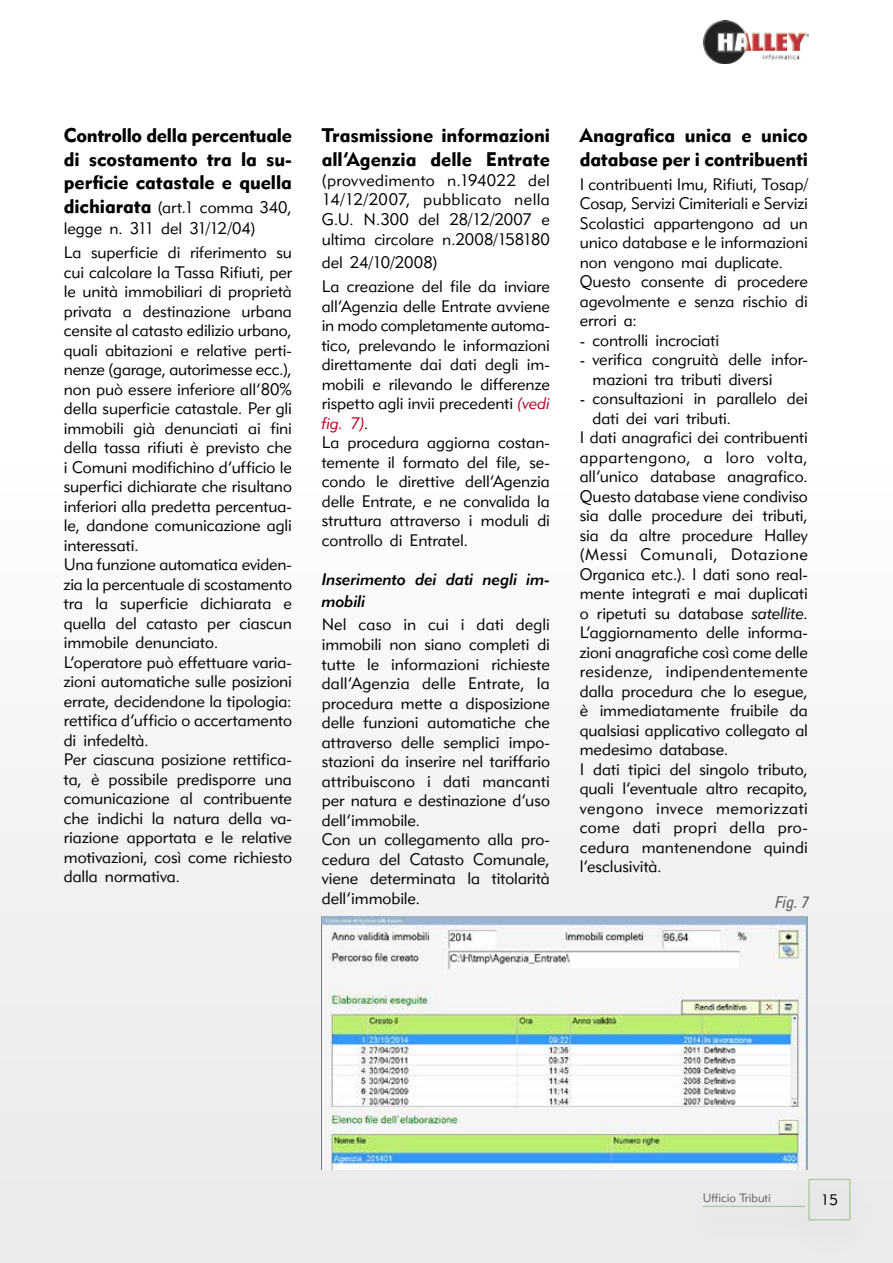
<style>
.page{position:relative;width:893px;height:1263px;background:#fff}
.page>*{position:absolute;margin:0;border:0;box-sizing:border-box;transform-origin:0 0}
.t1{font:19.5px/23.4px "Geometric 415 BT Black A";letter-spacing:-.005em;color:#000}
.t2{font:16.5px/19.5px "Geometric 415 BT Lite A";color:#000}
.t3{font:16.5px "Geometric 415 BT Lite A";letter-spacing:.025em;color:#000}
.t4{font:16.5px "Geometric 415 BT Lite A";letter-spacing:.035em;color:#000}
.t5{font:16.5px/21.6px "Geometric 415 BT Medium Italic A";color:#000}
.t6{font:16.5px "Geometric 415 BT Lite A";letter-spacing:.04em;color:#000}
.t7{font:16.5px "Geometric 415 BT Lite Italic A";color:#be0027}
.t8{font:italic condensed 16.5px "Univers LT";color:#636363}
.t9{font:15px "Geometric 415 BT Lite A";color:#000}
.t10{font:12px "Geometric 415 BT Lite A";color:#636363}
.s1{font-family:"Geometric 415 BT Black A";font-size:19.5px}
.s2{font-family:"Geometric 415 BT Lite Italic A";color:#be0027}
.s3{font-family:"Geometric 415 BT Lite A";color:#000}
.s4{font-family:"Tw Cen"}
.s5{font-family:"Geometric 415 BT Lite Italic A"}
</style>
<div class="page">
<div style="left:0;top:0;width:893px;height:1263px;background:linear-gradient(to right,#f7f7f7,#fafafa)"></div>
<div style="left:784px;top:1170px;width:90px;height:89px;background:#e9e9e9"></div>
<div style="left:808px;top:1179px;width:42px;height:41px;border:1px solid #afca9a"></div>
<div style="left:684px;top:1197px;width:140px;height:49px;background:#e9e9e9"></div>
<hr style="left:703px;top:1206px;width:102px;height:1px;background:#afca9a">
<img style="left:704px;top:20px;width:104px;height:44px">
<img style="left:322px;top:916px;width:486px;height:253px">
<p class="t1" style="left:64px;top:124px;width:230px;text-align:justify">Controllo della percentuale di scostamento tra la su&shy;perficie catastale e quella</p>
<p class="t2" style="left:64px;top:196px;width:230px;line-height:21.6px"><span class="s1">dichiarata</span> (art.1 comma 340, legge n. 311 del 31/12/04)</p>
<p class="t2" style="left:64px;top:242px;width:230px">La superficie di riferimento su cui calcolare la Tassa Rifiuti, per le unità immobiliari di proprietà privata a destinazione urbana censite al catasto edilizio urbano, quali abitazioni e relative perti&shy;nenze (garage, autorimesse ecc.), non può essere inferiore all’80% della superficie catastale. Per gli immobili già denunciati ai fini della tassa rifiuti è previsto che i Comuni modifichino d’ufficio le superfici dichiarate che risultano inferiori alla predetta percentua&shy;le, dandone comunicazione agli interessati.<br>Una funzione automatica eviden&shy;zia la percentuale di scostamento tra la superficie dichiarata e quella del catasto per ciascun immobile denunciato.<br>L’operatore può effettuare varia&shy;zioni automatiche sulle posizioni errate, decidendone la tipologia: rettifica d’ufficio o accertamento di infedeltà.<br>Per ciascuna posizione rettifica&shy;ta, è possibile predisporre una comunicazione al contribuente che indichi la natura della va&shy;riazione apportata e le relative motivazioni, così come richiesto dalla normativa.</p>
<p class="t1" style="left:322px;top:124px;width:230px">Trasmissione informazioni all’Agenzia delle Entrate</p>
<p class="t2" style="left:322px;top:170px;width:230px;text-align:justify">(provvedimento n.194022 del 14/12/2007, pubblicato nella G.U. N.300 del 28/12/2007 e ultima circolare n.2008/158180</p>
<p class="t2" style="left:322px;top:251px;width:230px;line-height:23.7px">del 24/10/2008)<br>La creazione del file da inviare</p>
<p class="t2" style="left:322px;top:296px;width:230px;text-align:justify">all’Agenzia delle Entrate avviene in modo completamente automa&shy;tico, prelevando le informazioni direttamente dai dati degli im&shy;mobili e rilevando le differenze rispetto agli invii precedenti <span class="s2">(vedi</span></p>
<p class="t7" style="left:322px;top:413px;width:48px">fig. 7)<span class="s3">.</span></p>
<p class="t2" style="left:322px;top:432px;width:230px;text-align:justify">La procedura aggiorna costan&shy;temente il formato del file, se&shy;condo le direttive dell’Agenzia delle Entrate, e ne convalida la struttura attraverso i moduli di controllo di Entratel.</p>
<p class="t5" style="left:322px;top:568px;width:230px">Inserimento dei dati negli im&shy;mobili</p>
<p class="t2" style="left:322px;top:615px;width:230px">Nel caso in cui i dati degli immobili non siano completi di tutte le informazioni richieste dall’Agenzia delle Entrate, la procedura mette a disposizione delle funzioni automatiche che attraverso delle semplici impo&shy;stazioni da inserire nel tariffario attribuiscono i dati mancanti per natura e destinazione d’uso dell’immobile.<br>Con un collegamento alla pro&shy;cedura del Catasto Comunale, viene determinata la titolarità dell’immobile.</p>
<p class="t1" style="left:580px;top:124px;width:230px">Anagrafica unica e unico database per i contribuenti</p>
<p class="t2" style="left:580px;top:174px;width:230px">I contribuenti Imu, Rifiuti, Tosap/<br>Cosap, Servizi Cimiteriali e Servizi<br>Scolastici appartengono ad un unico database e le informazioni non vengono mai duplicate.<br>Questo consente di procedere agevolmente e senza rischio di errori a:</p>
<p class="t2" style="left:580px;top:330px;width:141px"><span class="s4">-</span> controlli incrociati</p>
<p class="t2" style="left:592px;top:349px;width:217px;text-indent:-13px"><span class="s4">-</span> verifica congruità delle infor&shy;mazioni tra tributi diversi</p>
<p class="t2" style="left:580px;top:388px;width:230px"><span class="s4">-</span> consultazioni in parallelo dei</p>
<p class="t2" style="left:592px;top:408px;width:140px">dati dei vari tributi.</p>
<p class="t2" style="left:580px;top:427px;width:230px">I dati anagrafici dei contribuenti</p>
<p class="t4" style="left:580px;top:447px;width:230px">appartengono, a loro volta,</p>
<p class="t2" style="left:580px;top:466px;width:230px">all’unico database anagrafico.</p>
<p class="t2" style="left:580px;top:486px;width:230px">Questo database viene condiviso</p>
<p class="t2" style="left:580px;top:505px;width:230px">sia dalle procedure dei tributi,</p>
<p class="t2" style="left:580px;top:525px;width:230px">sia da altre procedure Halley</p>
<p class="t6" style="left:580px;top:544px;width:230px">(Messi Comunali, Dotazione</p>
<p class="t2" style="left:580px;top:564px;width:230px">Organica etc.). I dati sono real-</p>
<p class="t2" style="left:580px;top:583px;width:230px">mente integrati e mai duplicati</p>
<p class="t2" style="left:580px;top:603px;width:230px">o ripetuti su database <span class="s5">satellite</span>.</p>
<p class="t2" style="left:580px;top:622px;width:230px">L’aggiornamento delle informa-</p>
<p class="t2" style="left:580px;top:642px;width:230px">zioni anagrafiche così come delle</p>
<p class="t3" style="left:580px;top:661px;width:230px">residenze, indipendentemente</p>
<p class="t2" style="left:580px;top:681px;width:230px">dalla procedura che lo esegue,</p>
<p class="t2" style="left:580px;top:700px;width:230px">è immediatamente fruibile da</p>
<p class="t2" style="left:580px;top:720px;width:230px">qualsiasi applicativo collegato al</p>
<p class="t2" style="left:580px;top:739px;width:150px">medesimo database.</p>
<p class="t2" style="left:580px;top:759px;width:230px">I dati tipici del singolo tributo,</p>
<p class="t2" style="left:580px;top:778px;width:230px">quali l’eventuale altro recapito,</p>
<p class="t4" style="left:580px;top:798px;width:230px">vengono invece memorizzati</p>
<p class="t3" style="left:580px;top:817px;width:230px">come dati propri della pro-</p>
<p class="t2" style="left:580px;top:837px;width:230px">cedura mantenendone quindi</p>
<p class="t2" style="left:580px;top:856px;width:84px">l’esclusività.</p>
<p class="t8" style="left:774px;top:892px;width:35px">Fig. 7</p>
<p class="t10" style="left:703px;top:1190px;width:70px">Ufficio Tributi</p>
<p class="t9" style="left:821px;top:1190px;width:19px">15</p>
</div>
